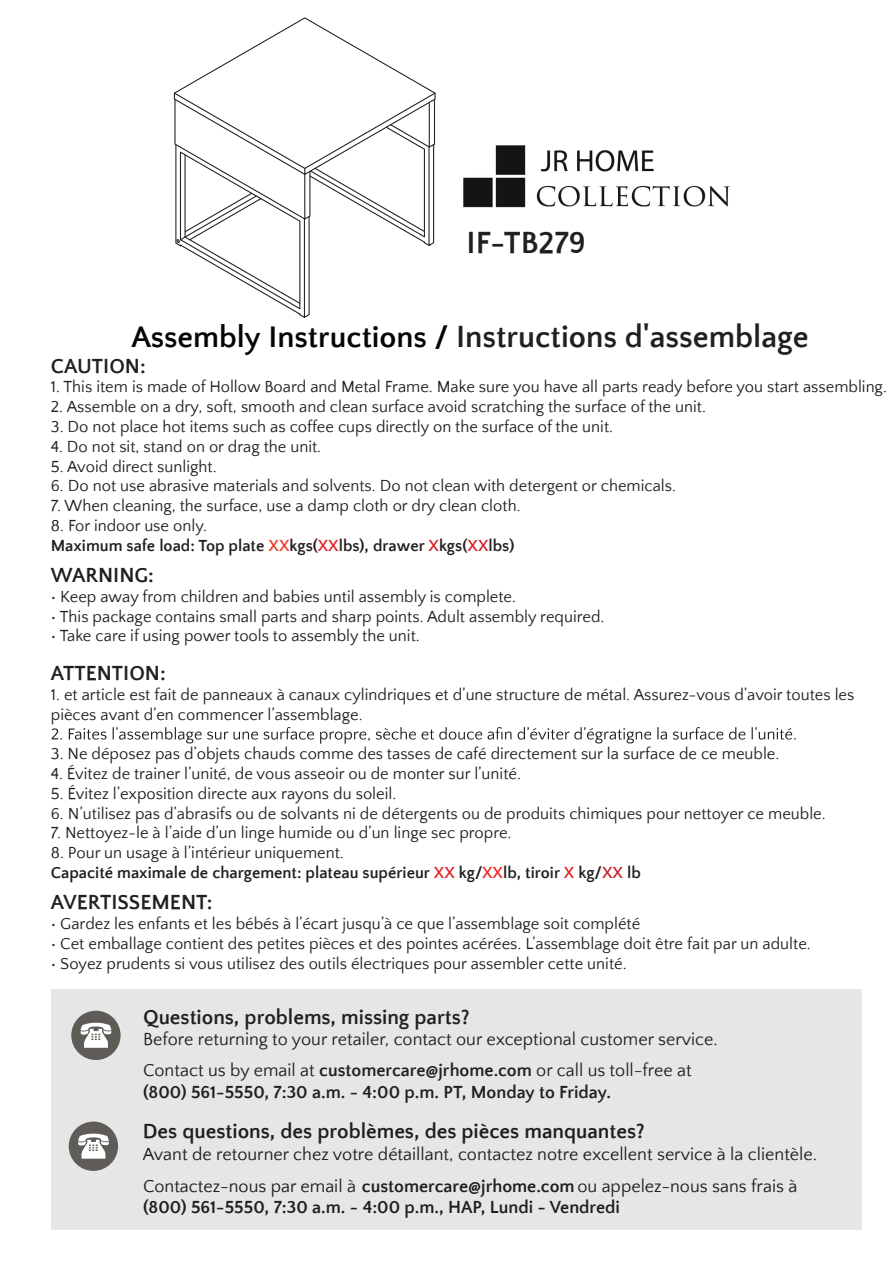
<style>
.page{position:relative;width:893px;height:1263px;background:#fff}
.page>*{position:absolute;margin:0;border:0;box-sizing:border-box;transform-origin:0 0}
.t1{font:700 31.5px "Quattrocento Sans";color:#231f20}
.t2{font:700 21px "Quattrocento Sans";color:#231f20}
.t3{font:700 21px "Quattrocento Sans";color:#201d1e}
.t4{font:18px/31.7px "Quattrocento Sans";color:#201d1e}
.t5{font:18px/30.6px "Quattrocento Sans";color:#231f20}
.t6{font:700 18px "Quattrocento Sans";color:#201d1e}
.t7{font:700 18px "Quattrocento Sans";color:#231f20}
.t8{font:16.5px/19.8px "Quattrocento Sans";color:#231f20}
.t9{font:700 16.5px/19.8px "Quattrocento Sans";color:#231f20}
.s1{font-size:30.6px;color:#050504}
.s2{font-weight:400}
.s3{color:#ef3922}
.s4{color:#e02025}
.s5{color:#d52026}
.s6{color:#df1f25}
.s7{color:#ee2523}
.s8{color:#c82026}
.s9{font-weight:700}
</style>
<div class="page">
<img style="left:464px;top:145px;width:266px;height:63px">
<svg style="left:52px;top:727px;width:744px;height:17px"></svg>
<div style="left:51px;top:989px;width:810px;height:241px;background:#e5e6e5"></div>
<div style="left:71px;top:1011px;width:50px;height:49px;background:#5f5c58;border-radius:50%"></div>
<svg style="left:81px;top:1023px;width:30px;height:25px"></svg>
<div style="left:69px;top:1122px;width:49px;height:49px;background:#5f5c58;border-radius:50%"></div>
<svg style="left:78px;top:1134px;width:31px;height:25px"></svg>
<svg style="left:173px;top:17px;width:263px;height:301px"></svg>
<h1 class="t1" style="left:467px;top:226px;width:121px">IF-TB279</h1>
<h1 class="t1" style="left:131px;top:321px;width:679px"><span class="s1">Assembly Instructions /</span> Instructions d'assemblage</h1>
<p class="t2" style="left:51px;top:355px;width:97px">CAUTION:</p>
<p class="t8" style="left:51px;top:378px;width:837px">1. This item is made of Hollow Board and Metal Frame. Make sure you have all parts ready before you start assembling.</p>
<p class="t8" style="left:51px;top:397px;width:656px">2. Assemble on a dry, soft, smooth and clean surface avoid scratching the surface of the unit.</p>
<p class="t8" style="left:51px;top:417px;width:564px">3. Do not place hot items such as coffee cups directly on the surface of the unit.</p>
<p class="t8" style="left:51px;top:437px;width:272px">4. Do not sit, stand on or drag the unit.</p>
<p class="t8" style="left:51px;top:457px;width:167px">5. Avoid direct sunlight.</p>
<p class="t8" style="left:51px;top:477px;width:627px">6. Do not use abrasive materials and solvents. Do not clean with detergent or chemicals.</p>
<p class="t8" style="left:51px;top:496px;width:471px">7. When cleaning, the surface, use a damp cloth or dry clean cloth.</p>
<p class="t9" style="left:51px;top:516px;width:465px"><span class="s2">8. For indoor use only.<br></span>Maximum safe load: Top plate <span class="s3">XX</span>kgs(<span class="s4">XX</span>lbs), drawer <span class="s5">X</span>kgs(<span class="s5">XX</span>lbs)</p>
<p class="t2" style="left:51px;top:564px;width:105px">WARNING:</p>
<p class="t8" style="left:51px;top:587px;width:467px">• Keep away from children and babies until assembly is complete.</p>
<p class="t8" style="left:51px;top:607px;width:555px">• This package contains small parts and sharp points. Adult assembly required.</p>
<p class="t8" style="left:51px;top:627px;width:370px">• Take care if using power tools to assembly the unit.</p>
<p class="t2" style="left:51px;top:662px;width:117px">ATTENTION:</p>
<p class="t8" style="left:51px;top:685px;width:805px">1. et article est fait de panneaux à canaux cylindriques et d’une structure de métal. Assurez-vous d’avoir toutes les pièces avant d’en commencer l’assemblage.</p>
<p class="t8" style="left:51px;top:744px;width:730px">3. Ne déposez pas d’objets chauds comme des tasses de café directement sur la surface de ce meuble.</p>
<p class="t8" style="left:51px;top:764px;width:471px">4. Évitez de trainer l’unité, de vous asseoir ou de monter sur l’unité.</p>
<p class="t8" style="left:51px;top:784px;width:347px">5. Évitez l’exposition directe aux rayons du soleil.</p>
<p class="t8" style="left:51px;top:804px;width:776px">6. N’utilisez pas d’abrasifs ou de solvants ni de détergents ou de produits chimiques pour nettoyer ce meuble.</p>
<p class="t8" style="left:51px;top:824px;width:462px">7. Nettoyez-le à l’aide d’un linge humide ou d’un linge sec propre.</p>
<p class="t9" style="left:51px;top:843px;width:591px"><span class="s2">8. Pour un usage à l’intérieur uniquement.<br></span>Capacité maximale de chargement: plateau supérieur <span class="s6">XX</span> kg/<span class="s7">XX</span>lb, tiroir <span class="s6">X</span> kg/<span class="s8">XX</span> lb</p>
<p class="t2" style="left:51px;top:891px;width:163px">AVERTISSEMENT:</p>
<p class="t8" style="left:51px;top:914px;width:591px">• Gardez les enfants et les bébés à l’écart jusqu’à ce que l’assemblage soit complété</p>
<p class="t8" style="left:51px;top:934px;width:761px">• Cet emballage contient des petites pièces et des pointes acérées. L’assemblage doit être fait par un adulte.</p>
<p class="t8" style="left:51px;top:954px;width:577px">• Soyez prudents si vous utilisez des outils électriques pour assembler cette unité.</p>
<p class="t2" style="left:143px;top:1006px;width:328px">Questions, problems, missing parts?</p>
<p class="t5" style="left:143px;top:1025px;width:576px">Before returning to your retailer, contact our exceptional customer service.<br>Contact us by email at <span class="s9">customercare@jrhome.com</span> or call us toll-free at</p>
<p class="t7" style="left:143px;top:1082px;width:470px">(800) 561-5550, 7:30 a.m. - 4:00 p.m. PT, Monday to Friday.</p>
<p class="t3" style="left:143px;top:1120px;width:503px">Des questions, des problèmes, des pièces manquantes?</p>
<p class="t4" style="left:143px;top:1139px;width:676px">Avant de retourner chez votre détaillant, contactez notre excellent service à la clientèle.<br>Contactez-nous par email à <span class="s9">customercare@jrhome.com</span> ou appelez-nous sans frais à</p>
<p class="t6" style="left:143px;top:1198px;width:478px">(800) 561-5550, 7:30 a.m. - 4:00 p.m., HAP, Lundi - Vendredi</p>
</div>
